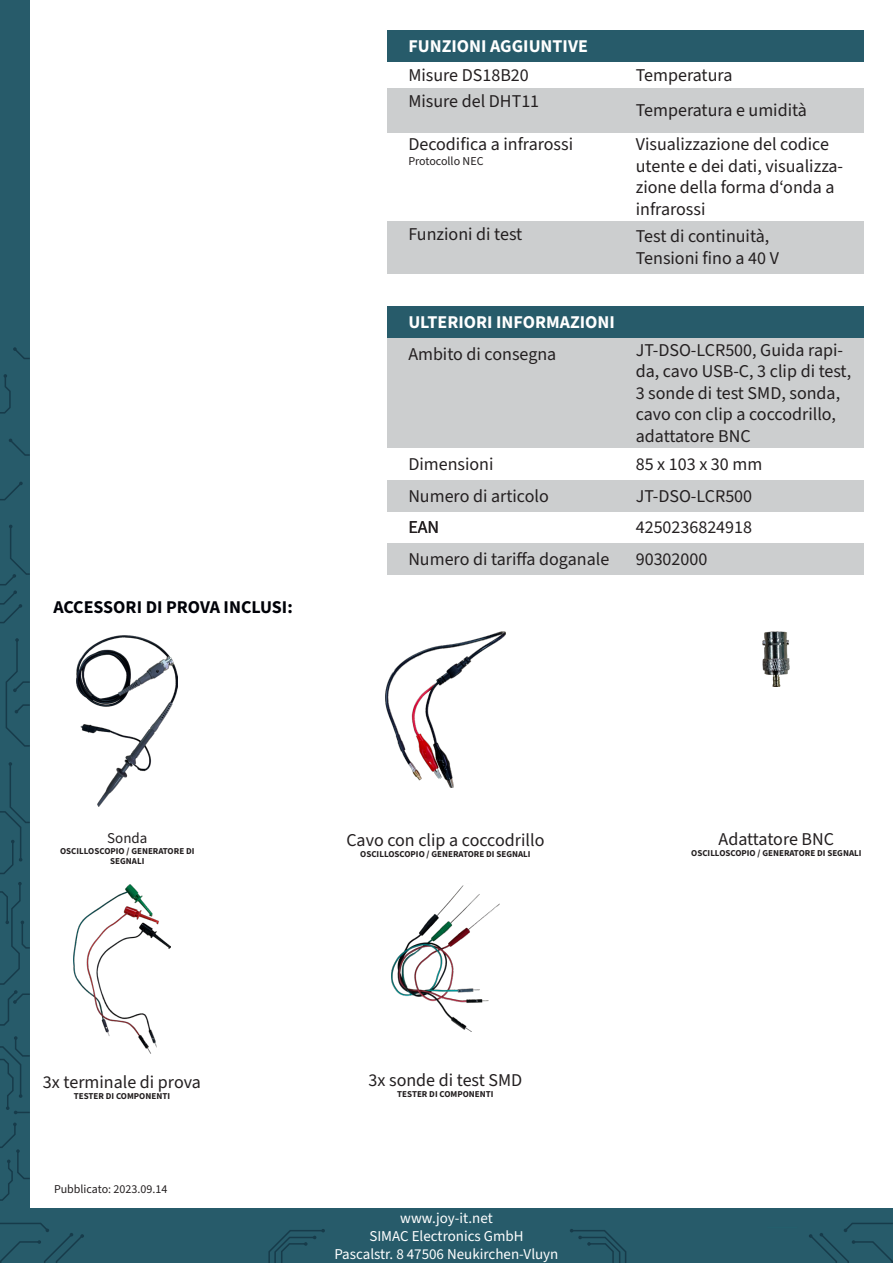
<style>
.page{position:relative;width:893px;height:1263px;background:#fff}
.page>*{position:absolute;margin:0;border:0;box-sizing:border-box;transform-origin:0 0}
.t1{font:18px/21.6px "Source Sans 3";color:#231f20}
.t2{font:700 18px "Source Sans 3";color:#fff}
.t3{font:700 18px "Source Sans 3";color:#000208}
.t4{font:15px "Source Sans 3";color:#fff}
.t5{font:15px "Source Sans 3";color:#231f20}
.t6{font:12px "Source Sans 3";color:#231f20}
.t7{font:700 9px/10.8px "Source Sans 3";color:#231f20;text-align:center}
</style>
<div class="page">
<div style="left:387px;top:88px;width:476px;height:45px;background:#cccecf"></div>
<div style="left:387px;top:221px;width:476px;height:52px;background:#cccecf"></div>
<div style="left:387px;top:30px;width:476px;height:32px;background:#275b6a"></div>
<div style="left:0;top:0;width:30px;height:1263px;background:#275b6a"></div>
<svg style="left:0;top:1122px;width:30px;height:79px"></svg>
<svg style="left:0;top:1036px;width:30px;height:78px"></svg>
<svg style="left:0;top:882px;width:30px;height:144px"></svg>
<svg style="left:0;top:762px;width:30px;height:112px"></svg>
<svg style="left:5px;top:638px;width:25px;height:109px"></svg>
<svg style="left:0;top:525px;width:30px;height:99px"></svg>
<svg style="left:0;top:482px;width:23px;height:19px"></svg>
<svg style="left:9px;top:438px;width:21px;height:18px"></svg>
<svg style="left:0;top:374px;width:11px;height:40px"></svg>
<svg style="left:13px;top:347px;width:17px;height:12px"></svg>
<div style="left:0;top:1209px;width:893px;height:54px;background:#275b6a"></div>
<svg style="left:268px;top:1229px;width:57px;height:34px"></svg>
<svg style="left:570px;top:1229px;width:57px;height:34px"></svg>
<svg style="left:0;top:1223px;width:84px;height:40px"></svg>
<svg style="left:809px;top:1223px;width:84px;height:40px"></svg>
<div style="left:387px;top:480px;width:476px;height:32px;background:#cccecf"></div>
<div style="left:387px;top:338px;width:476px;height:110px;background:#cccecf"></div>
<div style="left:387px;top:543px;width:476px;height:32px;background:#cccecf"></div>
<div style="left:387px;top:306px;width:476px;height:32px;background:#275b6a"></div>
<img style="left:385px;top:631px;width:120px;height:157px">
<img style="left:73px;top:884px;width:97px;height:170px">
<img style="left:77px;top:635px;width:101px;height:171px">
<img style="left:763px;top:631px;width:27px;height:56px">
<img style="left:392px;top:885px;width:107px;height:146px">
<p class="t3" style="left:53px;top:595px;width:241px">ACCESSORI DI PROVA INCLUSI:</p>
<p class="t2" style="left:408px;top:34px;width:181px">FUNZIONI AGGIUNTIVE</p>
<p class="t1" style="left:408px;top:64px;width:122px">Misure DS18B20</p>
<p class="t1" style="left:408px;top:91px;width:132px">Misure del DHT11</p>
<p class="t1" style="left:408px;top:134px;width:166px">Decodifica a infrarossi</p>
<p class="t6" style="left:408px;top:153px;width:77px">Protocollo NEC</p>
<p class="t1" style="left:408px;top:224px;width:115px">Funzioni di test</p>
<p class="t1" style="left:636px;top:64px;width:98px">Temperatura</p>
<p class="t1" style="left:636px;top:100px;width:173px">Temperatura e umidità</p>
<p class="t1" style="left:636px;top:134px;width:209px">Visualizzazione del codice utente e dei dati, visualizza&shy;zione della forma d‘onda a infrarossi</p>
<p class="t1" style="left:636px;top:226px;width:135px">Test di continuità,</p>
<p class="t1" style="left:636px;top:248px;width:145px">Tensioni fino a 40 V</p>
<p class="t2" style="left:408px;top:310px;width:210px">WEITERE INFORMATIONEN</p>
<p class="t2" style="left:408px;top:310px;width:208px">ULTERIORI INFORMAZIONI</p>
<p class="t1" style="left:408px;top:344px;width:149px">Ambito di consegna</p>
<p class="t1" style="left:418px;top:344px;width:105px">rtikelnummer</p>
<p class="t1" style="left:636px;top:339px;width:217px">JT-DSO-LCR500, Guida rapi&shy;da, cavo USB-C, 3 clip di test,<br>3 sonde di test SMD, sonda, cavo con clip a coccodrillo, adattatore BNC</p>
<p class="t1" style="left:676px;top:344px;width:67px">WE-0001</p>
<p class="t1" style="left:408px;top:454px;width:87px">Dimensioni</p>
<p class="t1" style="left:636px;top:454px;width:128px">85 x 103 x 30 mm</p>
<p class="t1" style="left:408px;top:485px;width:115px">Artik lnummer</p>
<p class="t1" style="left:408px;top:485px;width:142px">Numero di articolo</p>
<p class="t1" style="left:636px;top:485px;width:118px">JT-DSO-LCR500</p>
<p class="t1" style="left:676px;top:485px;width:67px">WE-0001</p>
<p class="t1" style="left:408px;top:517px;width:32px">EAN</p>
<p class="t1" style="left:636px;top:517px;width:118px">4250236824918</p>
<p class="t1" style="left:408px;top:549px;width:202px">Numero di tariffa doganale</p>
<p class="t1" style="left:408px;top:549px;width:125px">Zolltarifnummer</p>
<p class="t1" style="left:636px;top:549px;width:73px">90302000</p>
<p class="t1" style="left:676px;top:549px;width:73px">82079030</p>
<p class="t5" style="left:107px;top:828px;width:42px">Sonda</p>
<p class="t7" style="left:60px;top:845px;width:136px">OSCILLOSCOPIO / GENERATORE DI<br>SEGNALI</p>
<p class="t1" style="left:43px;top:1072px;width:159px">3x terminale di prova</p>
<p class="t7" style="left:74px;top:1091px;width:98px">TESTER DI COMPONENTI</p>
<p class="t6" style="left:54px;top:1181px;width:115px">Pubblicato: 2023.09.14</p>
<p class="t1" style="left:346px;top:830px;width:200px">Cavo con clip a coccodrillo</p>
<p class="t7" style="left:360px;top:849px;width:172px">OSCILLOSCOPIO / GENERATORE DI SEGNALI</p>
<p class="t1" style="left:369px;top:1070px;width:155px">3x sonde di test SMD</p>
<p class="t7" style="left:397px;top:1089px;width:98px">TESTER DI COMPONENTI</p>
<p class="t4" style="left:400px;top:1208px;width:94px">www.joy-it.net</p>
<p class="t4" style="left:369px;top:1226px;width:156px">SIMAC Electronics GmbH</p>
<p class="t4" style="left:334px;top:1244px;width:226px">Pascalstr. 8 47506 Neukirchen-Vluyn</p>
<p class="t1" style="left:719px;top:829px;width:117px">Adattatore BNC</p>
<p class="t7" style="left:691px;top:848px;width:172px">OSCILLOSCOPIO / GENERATORE DI SEGNALI</p>
</div>
